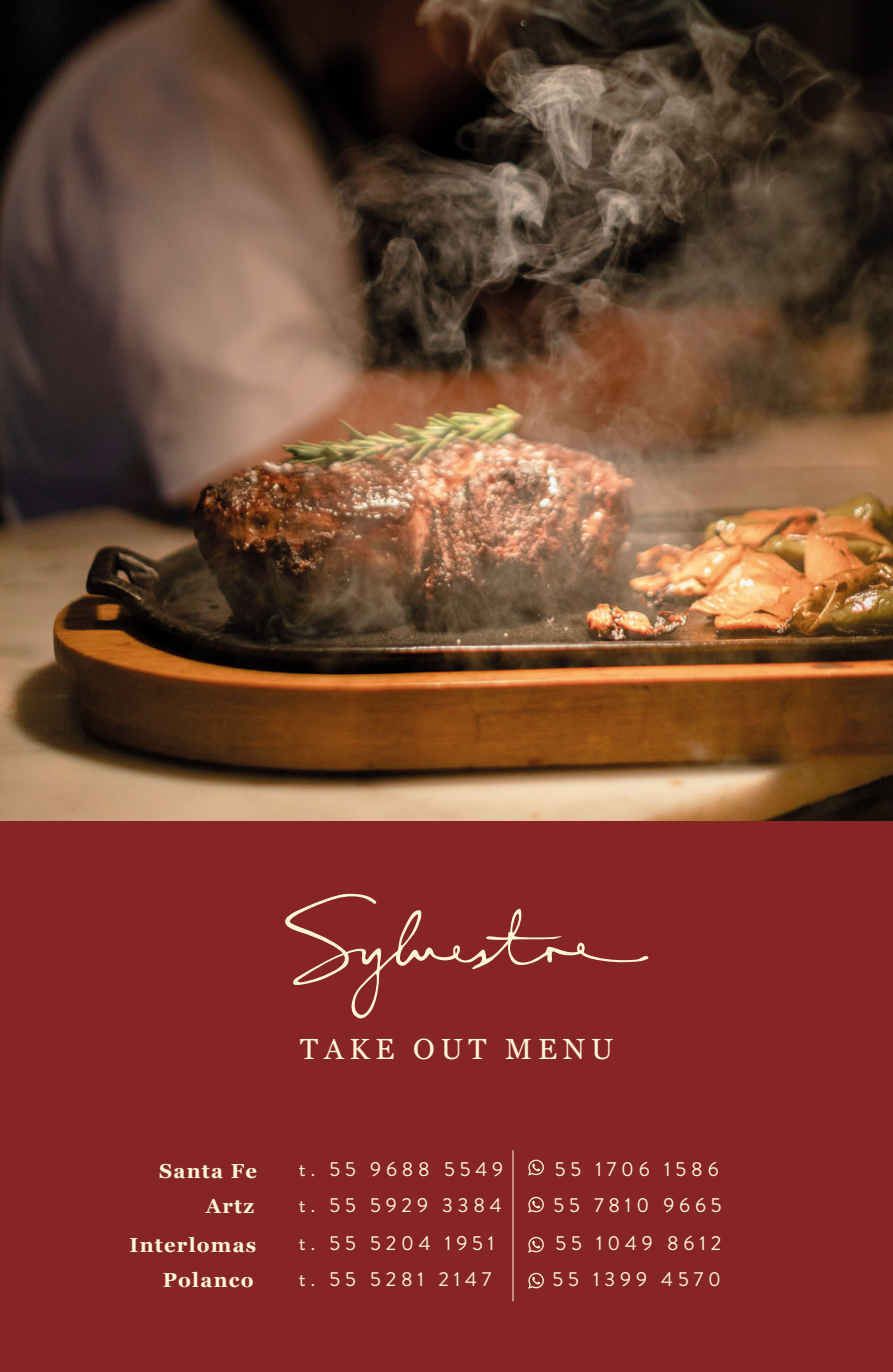
<style>
.page{position:relative;width:893px;height:1372px;background:#fff}
.page>*{position:absolute;margin:0;border:0;box-sizing:border-box;transform-origin:0 0}
.t1{font:29.03px "Georgia";letter-spacing:.2em;color:#fcf5d9}
.t2{font:20.25px "Brandon Grotesque";letter-spacing:.24em;color:#fdf6da}
.t3{font:700 20.25px "Georgia";letter-spacing:.06em;color:#fdf6da}
</style>
<div class="page">
<div style="left:0;top:0;width:893px;height:1371px;background:#872524"></div>
<svg style="left:285px;top:893px;width:364px;height:125px"></svg>
<svg style="left:528px;top:1159px;width:16px;height:16px"></svg>
<svg style="left:528px;top:1196px;width:16px;height:16px"></svg>
<svg style="left:528px;top:1236px;width:16px;height:16px"></svg>
<svg style="left:528px;top:1272px;width:16px;height:16px"></svg>
<hr style="left:513px;top:1150px;width:1px;height:151px;background:#fdf6da">
<img style="left:0;top:0;width:893px;height:820px">
<p class="t3" style="left:159px;top:1155px;width:100px">Santa Fe</p>
<p class="t3" style="left:206px;top:1190px;width:50px">Artz</p>
<p class="t3" style="left:129px;top:1229px;width:128px">Interlomas</p>
<h1 class="t1" style="left:300px;top:1027px;width:314px">TAKE OUT MENU</h1>
<p class="t2" style="left:299px;top:1155px;width:206px">t. 55 9688 5549</p>
<p class="t2" style="left:555px;top:1155px;width:165px">55 1706 1586</p>
<p class="t2" style="left:299px;top:1190px;width:204px">t. 55 5929 3384</p>
<p class="t2" style="left:553px;top:1190px;width:170px">55 7810 9665</p>
<p class="t2" style="left:299px;top:1229px;width:197px">t. 55 5204 1951</p>
<p class="t2" style="left:555px;top:1229px;width:167px">55 1049 8612</p>
<p class="t3" style="left:163px;top:1264px;width:92px">Polanco</p>
<p class="t2" style="left:299px;top:1264px;width:194px">t. 55 5281 2147</p>
<p class="t2" style="left:552px;top:1264px;width:170px">55 1399 4570</p>
</div>
